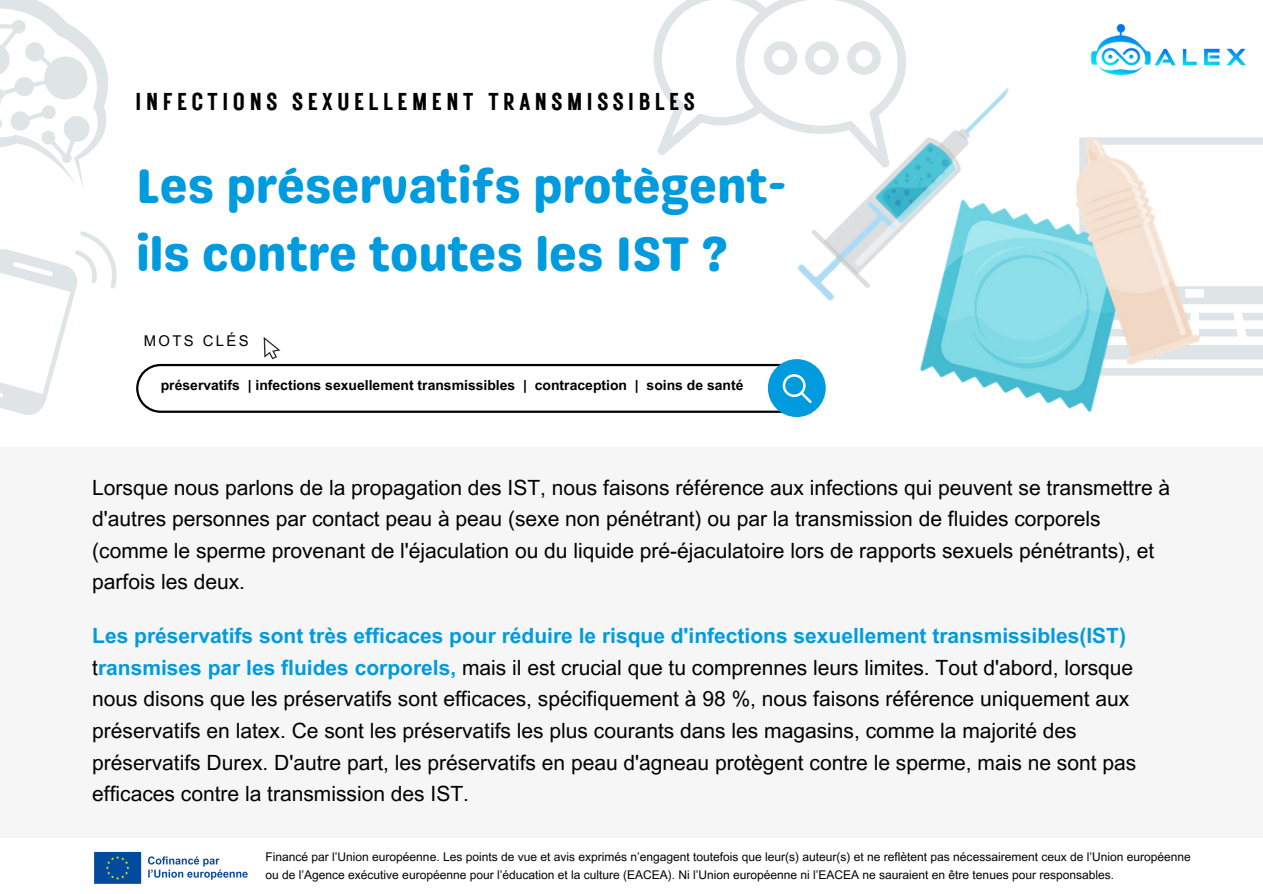
<style>
.page{position:relative;width:1263px;height:894px;background:#fff}
.page>*{position:absolute;margin:0;border:0;box-sizing:border-box;transform-origin:0 0}
.t1{font:48.45px/67.5px "Genty Sans";color:#009bde}
.t2{font:24.45px "Rustic Printed";letter-spacing:.16em;color:#000}
.t3{font:21px/31.5px "Arial MT Pro";color:#000}
.t4{font:14.85px "Arial MT Pro";letter-spacing:.16em;color:#000}
.t5{font:700 13.95px "Arial MT Pro";color:#000}
.t6{font:12px/18px "Arial MT Pro";color:#000}
.s1{font-weight:700;color:#009bde}
</style>
<div class="page">
<svg style="left:1222px;top:368px;width:41px;height:7px"></svg>
<svg style="left:1222px;top:313px;width:41px;height:46px"></svg>
<svg style="left:1222px;top:286px;width:41px;height:18px"></svg>
<svg style="left:0;top:0;width:108px;height:186px"></svg>
<svg style="left:0;top:231px;width:117px;height:184px"></svg>
<div style="left:0;top:446px;width:1263px;height:391px;background:#f6f6f6"></div>
<svg style="left:653px;top:0;width:252px;height:155px"></svg>
<img style="left:1090px;top:23px;width:173px;height:122px">
<svg style="left:136px;top:337px;width:644px;height:76px"></svg>
<img style="left:780px;top:80px;width:442px;height:337px">
<img style="left:94px;top:851px;width:154px;height:33px">
<p class="t2" style="left:135px;top:85px;width:561px">INFECTIONS SEXUELLEMENT TRANSMISSIBLES</p>
<p class="t1" style="left:136px;top:152px;width:652px">Les préservatifs protègent&shy;ils contre toutes les IST ?</p>
<h2 class="t4" style="left:144px;top:335px;width:107px">MOTS CLÉS</h2>
<p class="t5" style="left:161px;top:380px;width:584px">préservatifs | infections sexuellement transmissibles | contraception | soins de santé</p>
<p class="t3" style="left:92px;top:474px;width:1079px">Lorsque nous parlons de la propagation des IST, nous faisons référence aux infections qui peuvent se transmettre à d'autres personnes par contact peau à peau (sexe non pénétrant) ou par la transmission de fluides corporels (comme le sperme provenant de l'éjaculation ou du liquide pré-éjaculatoire lors de rapports sexuels pénétrants), et parfois les deux.</p>
<p class="t3" style="left:92px;top:622px;width:1045px"><span class="s1">Les préservatifs sont très efficaces pour réduire le risque d'infections sexuellement transmissibles(IST) </span>t<span class="s1">ransmises par les fluides corporels,</span> mais il est crucial que tu comprennes leurs limites. Tout d'abord, lorsque nous disons que les préservatifs sont efficaces, spécifiquement à 98 %, nous faisons référence uniquement aux préservatifs en latex. Ce sont les préservatifs les plus courants dans les magasins, comme la majorité des préservatifs Durex. D'autre part, les préservatifs en peau d'agneau protègent contre le sperme, mais ne sont pas efficaces contre la transmission des IST.</p>
<p class="t6" style="left:266px;top:848px;width:927px">Financé par l’Union européenne. Les points de vue et avis exprimés n’engagent toutefois que leur(s) auteur(s) et ne reflètent pas nécessairement ceux de l’Union européenne ou de l’Agence exécutive européenne pour l’éducation et la culture (EACEA). Ni l’Union européenne ni l’EACEA ne sauraient en être tenues pour responsables.</p>
</div>
